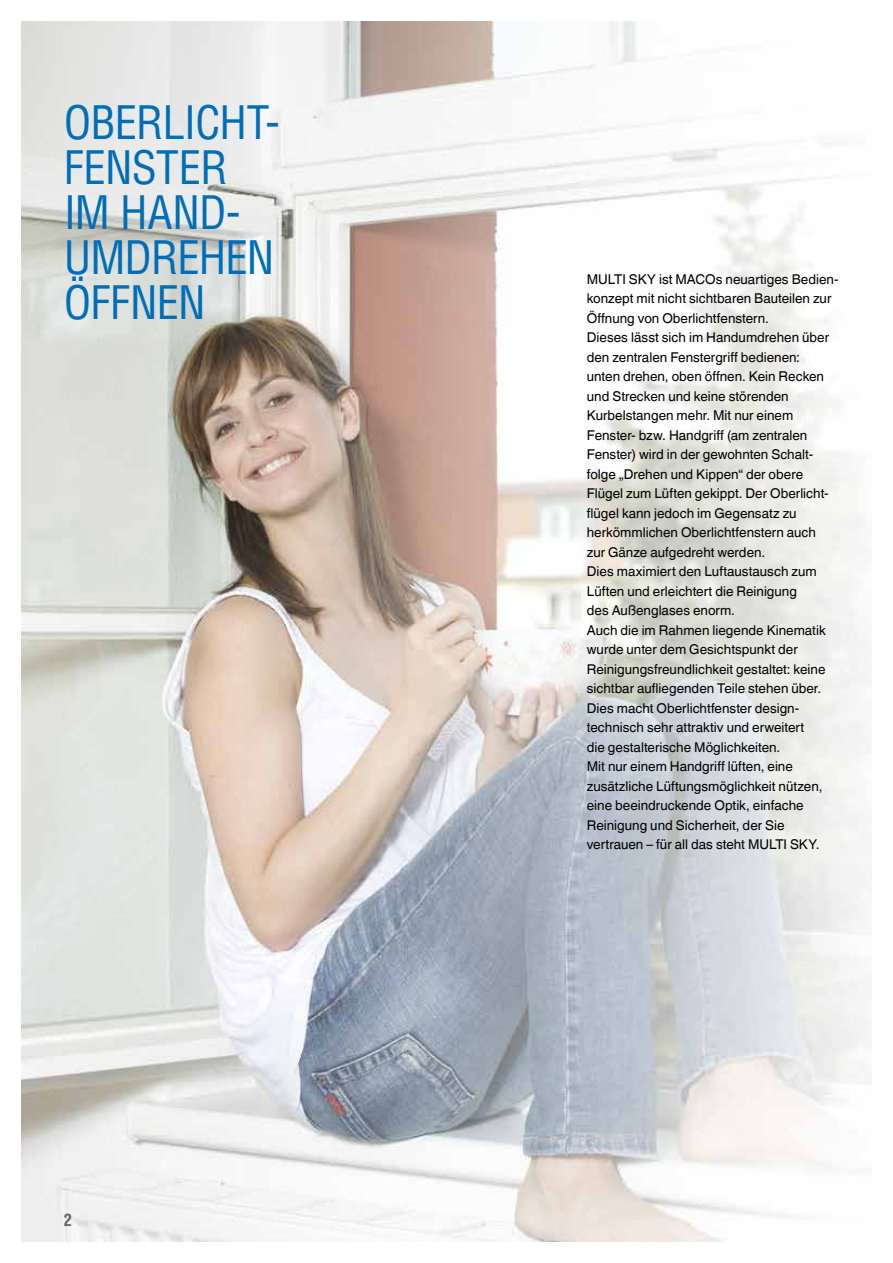
<style>
.page{position:relative;width:893px;height:1263px;background:#fff}
.page>*{position:absolute;margin:0;border:0;box-sizing:border-box;transform-origin:0 0}
.t1{font:condensed 45px/45px "MACO Helvetica";letter-spacing:-.02em;color:#006eb7}
.t2{font:700 condensed 16.5px "MACO Helvetica";color:#66656a}
.t3{font:13.5px/19.5px "Helvetica Linotype";color:#000}
</style>
<div class="page">
<img style="left:21px;top:21px;width:851px;height:1221px">
<h1 class="t1" style="left:64px;top:99px;width:218px">OBERLICHT-<br>FENSTER<br>IM HAND-<br>UMDREHEN<br>ÖFFNEN</h1>
<p class="t2" style="left:64px;top:1209px;width:10px">2</p>
<p class="t3" style="left:587px;top:270px;width:253px">MULTI SKY ist MACOs neuartiges Bedien&shy;konzept mit nicht sichtbaren Bauteilen zur Öffnung von Oberlichtfenstern.<br>Dieses lässt sich im Handumdrehen über den zentralen Fenstergriff bedienen:<br>unten drehen, oben öffnen. Kein Recken und Strecken und keine störenden Kurbelstangen mehr. Mit nur einem Fenster- bzw. Handgriff (am zentralen Fenster) wird in der gewohnten Schalt&shy;folge „Drehen und Kippen“ der obere Flügel zum Lüften gekippt. Der Oberlicht&shy;flügel kann jedoch im Gegensatz zu herkömmlichen Oberlichtfenstern auch<br>zur Gänze aufgedreht werden.<br>Dies maximiert den Luftaustausch zum Lüften und erleichtert die Reinigung<br>des Außenglases enorm.<br>Auch die im Rahmen liegende Kinematik wurde unter dem Gesichtspunkt der Reinigungsfreundlichkeit gestaltet: keine sichtbar aufliegenden Teile stehen über.<br>Dies macht Oberlichtfenster design&shy;technisch sehr attraktiv und erweitert<br>die gestalterische Möglichkeiten.<br>Mit nur einem Handgriff lüften, eine zusätzliche Lüftungsmöglichkeit nützen, eine beeindruckende Optik, einfache Reinigung und Sicherheit, der Sie vertrauen – für all das steht MULTI SKY.</p>
</div>
